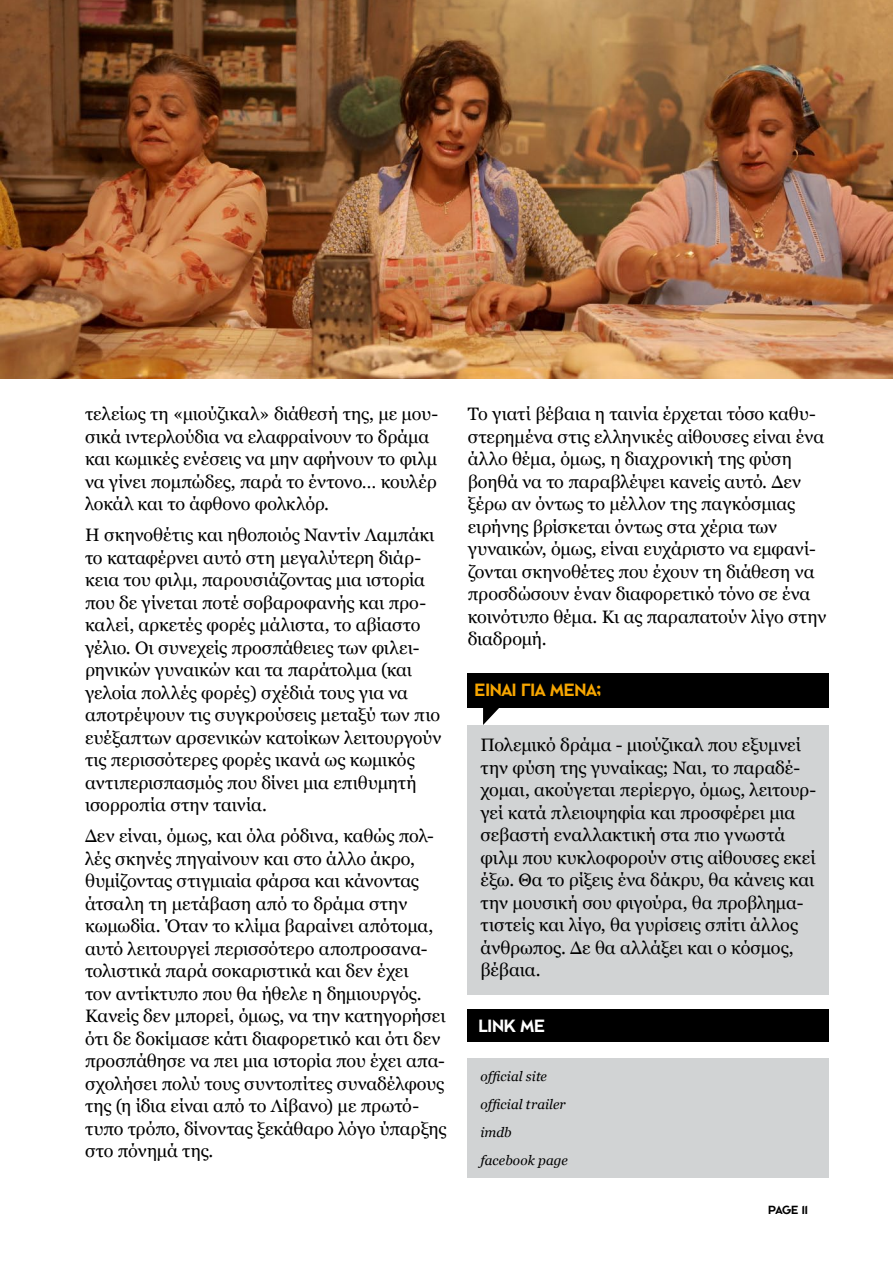
<style>
.page{position:relative;width:893px;height:1263px;background:#fff}
.page>*{position:absolute;margin:0;border:0;box-sizing:border-box;transform-origin:0 0}
.t1{font:18px/22.5px "Georgia";letter-spacing:-.005em;color:#000}
.t2{font:18px "F Cinematica";letter-spacing:-.02em;color:#f7a600}
.t3{font:18px "F Cinematica";letter-spacing:-.015em;color:#fff}
.t4{font:italic 13.5px/28px "Georgia";letter-spacing:.005em;color:#000}
.t5{font:12px "F Cinematica";letter-spacing:-.025em;color:#000}
</style>
<div class="page">
<img style="left:0;top:0;width:893px;height:378px">
<div style="left:468px;top:673px;width:361px;height:35px;background:#000"></div>
<svg style="left:483px;top:708px;width:16px;height:17px"></svg>
<div style="left:468px;top:725px;width:361px;height:269px;background:#d1d3d4"></div>
<div style="left:468px;top:1058px;width:361px;height:120px;background:#d1d3d4"></div>
<div style="left:468px;top:1009px;width:361px;height:33px;background:#000"></div>
<p class="t1" style="left:85px;top:403px;width:355px">τελείως τη «μιούζικαλ» διάθεσή της, με μου&shy;σικά ιντερλούδια να ελαφραίνουν το δράμα και κωμικές ενέσεις να μην αφήνουν το φιλμ να γίνει πομπώδες, παρά το έντονο… κουλέρ λοκάλ και το άφθονο φολκλόρ.</p>
<p class="t1" style="left:85px;top:524px;width:358px">Η σκηνοθέτις και ηθοποιός Ναντίν Λαμπάκι το καταφέρνει αυτό στη μεγαλύτερη διάρ&shy;κεια του φιλμ, παρουσιάζοντας μια ιστορία που δε γίνεται ποτέ σοβαροφανής και προ&shy;καλεί, αρκετές φορές μάλιστα, το αβίαστο γέλιο. Οι συνεχείς προσπάθειες των φιλει&shy;ρηνικών γυναικών και τα παράτολμα (και γελοία πολλές φορές) σχέδιά τους για να αποτρέψουν τις συγκρούσεις μεταξύ των πιο ευέξαπτων αρσενικών κατοίκων λειτουργούν τις περισσότερες φορές ικανά ως κωμικός αντιπερισπασμός που δίνει μια επιθυμητή ισορροπία στην ταινία.</p>
<p class="t1" style="left:85px;top:825px;width:363px">Δεν είναι, όμως, και όλα ρόδινα, καθώς πολ&shy;λές σκηνές πηγαίνουν και στο άλλο άκρο, θυμίζοντας στιγμιαία φάρσα και κάνοντας άτσαλη τη μετάβαση από το δράμα στην κωμωδία. Όταν το κλίμα βαραίνει απότομα, αυτό λειτουργεί περισσότερο αποπροσανα&shy;τολιστικά παρά σοκαριστικά και δεν έχει<br>τον αντίκτυπο που θα ήθελε η δημιουργός.<br>Κανείς δεν μπορεί, όμως, να την κατηγορήσει ότι δε δοκίμασε κάτι διαφορετικό και ότι δεν προσπάθησε να πει μια ιστορία που έχει απα&shy;σχολήσει πολύ τους συντοπίτες συναδέλφους της (η ίδια είναι από το Λίβανο) με πρωτό&shy;τυπο τρόπο, δίνοντας ξεκάθαρο λόγο ύπαρξης στο πόνημά της.</p>
<p class="t1" style="left:468px;top:403px;width:360px">Το γιατί βέβαια η ταινία έρχεται τόσο καθυ&shy;στερημένα στις ελληνικές αίθουσες είναι ένα άλλο θέμα, όμως, η διαχρονική της φύση βοηθά να το παραβλέψει κανείς αυτό. Δεν ξέρω αν όντως το μέλλον της παγκόσμιας ειρήνης βρίσκεται όντως στα χέρια των γυναικών, όμως, είναι ευχάριστο να εμφανί&shy;ζονται σκηνοθέτες που έχουν τη διάθεση να προσδώσουν έναν διαφορετικό τόνο σε ένα κοινότυπο θέμα. Κι ας παραπατούν λίγο στην διαδρομή.</p>
<p class="t2" style="left:475px;top:679px;width:129px">ΕΙΝΑΙ ΓΙΑ ΜΕΝΑ;</p>
<p class="t1" style="left:480px;top:734px;width:337px">Πολεμικό δράμα - μιούζικαλ που εξυμνεί την φύση της γυναίκας; Ναι, το παραδέ&shy;χομαι, ακούγεται περίεργο, όμως, λειτουρ&shy;γεί κατά πλειοψηφία και προσφέρει μια σεβαστή εναλλακτική στα πιο γνωστά φιλμ που κυκλοφορούν στις αίθουσες εκεί έξω. Θα το ρίξεις ένα δάκρυ, θα κάνεις και την μουσική σου φιγούρα, θα προβλημα&shy;τιστείς και λίγο, θα γυρίσεις σπίτι άλλος άνθρωπος. Δε θα αλλάξει και ο κόσμος, βέβαια.</p>
<p class="t3" style="left:478px;top:1015px;width:68px">LINK ME</p>
<p class="t4" style="left:480px;top:1062px;width:89px">official site official trailer imdb facebook page</p>
<p class="t5" style="left:768px;top:1203px;width:41px">PAGE 11</p>
</div>
